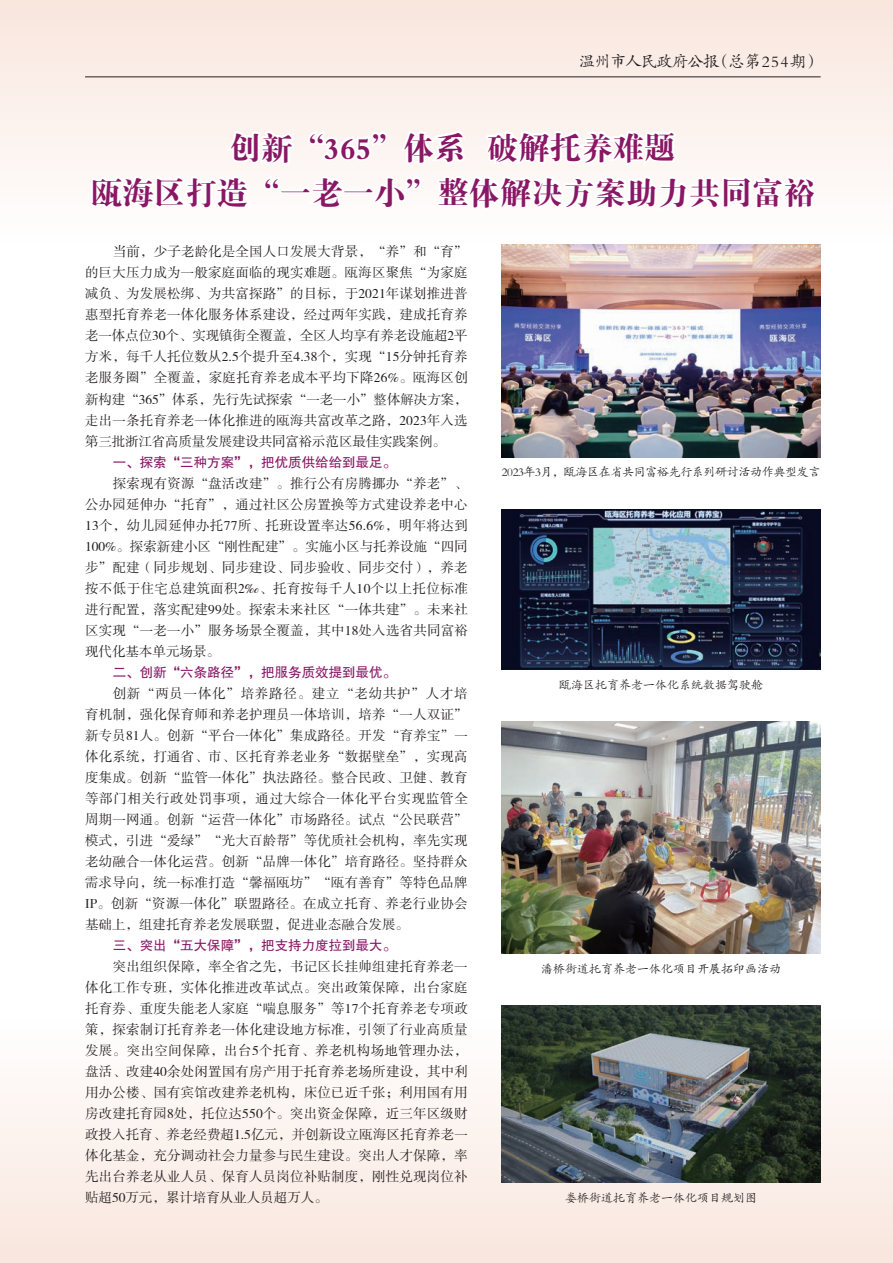
<style>
.page{position:relative;width:893px;height:1263px;background:#fff}
.page>*{position:absolute;margin:0;border:0;box-sizing:border-box;transform-origin:0 0}
.t1{font:31.5px/45px "FZDBSK GBK1 0";color:#891765;text-align:center}
.t2{font:16.5px "FZKTK GBK1 0";letter-spacing:-.06em;color:#231f20}
.t3{font:13.5px/21px "FZSSK GBK1 0";letter-spacing:.015em;color:#231f20;text-align:justify}
.t4{font:13.5px "FZHTK GBK1 0";color:#891765}
.t5{font:12px "FZKTK GBK1 0";color:#231f20}
.t6{font:12px "FZKTK GBK1 0";letter-spacing:-.03em;color:#231f20}
</style>
<div class="page">
<div style="left:0;top:1020px;width:893px;height:243px;background:linear-gradient(to bottom,#fefefe,#f9e6dd)"></div>
<div style="left:0;top:0;width:893px;height:242px;background:linear-gradient(to bottom,#f7e4db,#fefefe)"></div>
<hr style="left:85px;top:77px;width:736px;height:1px;background:#231f20">
<svg style="left:88px;top:127px;width:728px;height:89px"></svg>
<img style="left:502px;top:245px;width:319px;height:212px">
<img style="left:502px;top:1005px;width:319px;height:178px">
<img style="left:502px;top:721px;width:319px;height:233px">
<img style="left:502px;top:509px;width:319px;height:161px">
<p class="t2" style="left:579px;top:53px;width:243px">温州市人民政府公报（总第254期）</p>
<h1 class="t1" style="left:91px;top:126px;width:726px">创新“365”体系 破解托养难题<br>瓯海区打造“一老一小”整体解决方案助力共同富裕</h1>
<p class="t3" style="left:85px;top:242px;width:384px;text-indent:28px">当前，少子老龄化是全国人口发展大背景，“养”和“育”的巨大压力成为一般家庭面临的现实难题。瓯海区聚焦“为家庭减负、为发展松绑、为共富探路”的目标，于2021年谋划推进普惠型托育养老一体化服务体系建设，经过两年实践，建成托育养老一体点位30个、实现镇街全覆盖，全区人均享有养老设施超2平方米，每千人托位数从2.5个提升至4.38个，实现“15分钟托育养老服务圈”全覆盖，家庭托育养老成本平均下降26%。瓯海区创新构建“365”体系，先行先试探索“一老一小”整体解决方案，走出一条托育养老一体化推进的瓯海共富改革之路，2023年入选第三批浙江省高质量发展建设共同富裕示范区最佳实践案例。</p>
<p class="t4" style="left:113px;top:454px;width:285px">一、探索“三种方案”，把优质供给给到最足。</p>
<p class="t3" style="left:85px;top:473px;width:384px;text-indent:28px">探索现有资源“盘活改建”。推行公有房腾挪办“养老”、公办园延伸办“托育”，通过社区公房置换等方式建设养老中心13个，幼儿园延伸办托77所、托班设置率达56.6%，明年将达到100%。探索新建小区“刚性配建”。实施小区与托养设施“四同步”配建（同步规划、同步建设、同步验收、同步交付），养老按不低于住宅总建筑面积2‰、托育按每千人10个以上托位标准进行配置，落实配建99处。探索未来社区“一体共建”。未来社区实现“一老一小”服务场景全覆盖，其中18处入选省共同富裕现代化基本单元场景。</p>
<p class="t4" style="left:113px;top:664px;width:285px">二、创新“六条路径”，把服务质效提到最优。</p>
<p class="t3" style="left:85px;top:683px;width:384px;text-indent:28px">创新“两员一体化”培养路径。建立“老幼共护”人才培育机制，强化保育师和养老护理员一体培训，培养“一人双证”新专员81人。创新“平台一体化”集成路径。开发“育养宝”一体化系统，打通省、市、区托育养老业务“数据壁垒”，实现高度集成。创新“监管一体化”执法路径。整合民政、卫健、教育等部门相关行政处罚事项，通过大综合一体化平台实现监管全周期一网通。创新“运营一体化”市场路径。试点“公民联营”模式，引进“爱绿”“光大百龄帮”等优质社会机构，率先实现老幼融合一体化运营。创新“品牌一体化”培育路径。坚持群众需求导向，统一标准打造“馨福瓯坊”“瓯有善育”等特色品牌IP。创新“资源一体化”联盟路径。在成立托育、养老行业协会基础上，组建托育养老发展联盟，促进业态融合发展。</p>
<p class="t4" style="left:113px;top:937px;width:285px">三、突出“五大保障”，把支持力度拉到最大。</p>
<p class="t3" style="left:85px;top:956px;width:384px;text-indent:28px">突出组织保障，率全省之先，书记区长挂帅组建托育养老一体化工作专班，实体化推进改革试点。突出政策保障，出台家庭托育券、重度失能老人家庭“喘息服务”等17个托育养老专项政策，探索制订托育养老一体化建设地方标准，引领了行业高质量发展。突出空间保障，出台5个托育、养老机构场地管理办法，盘活、改建40余处闲置国有房产用于托育养老场所建设，其中利用办公楼、国有宾馆改建养老机构，床位已近千张；利用国有用房改建托育园8处，托位达550个。突出资金保障，近三年区级财政投入托育、养老经费超1.5亿元，并创新设立瓯海区托育养老一体化基金，充分调动社会力量参与民生建设。突出人才保障，率先出台养老从业人员、保育人员岗位补贴制度，刚性兑现岗位补贴超50万元，累计培育从业人员超万人。</p>
<p class="t6" style="left:502px;top:466px;width:320px">2023年3月，瓯海区在省共同富裕先行系列研讨活动作典型发言</p>
<p class="t5" style="left:559px;top:678px;width:205px">瓯海区托育养老一体化系统数据驾驶舱</p>
<p class="t5" style="left:541px;top:962px;width:241px">潘桥街道托育养老一体化项目开展拓印画活动</p>
<p class="t5" style="left:565px;top:1191px;width:193px">娄桥街道托育养老一体化项目规划图</p>
</div>
